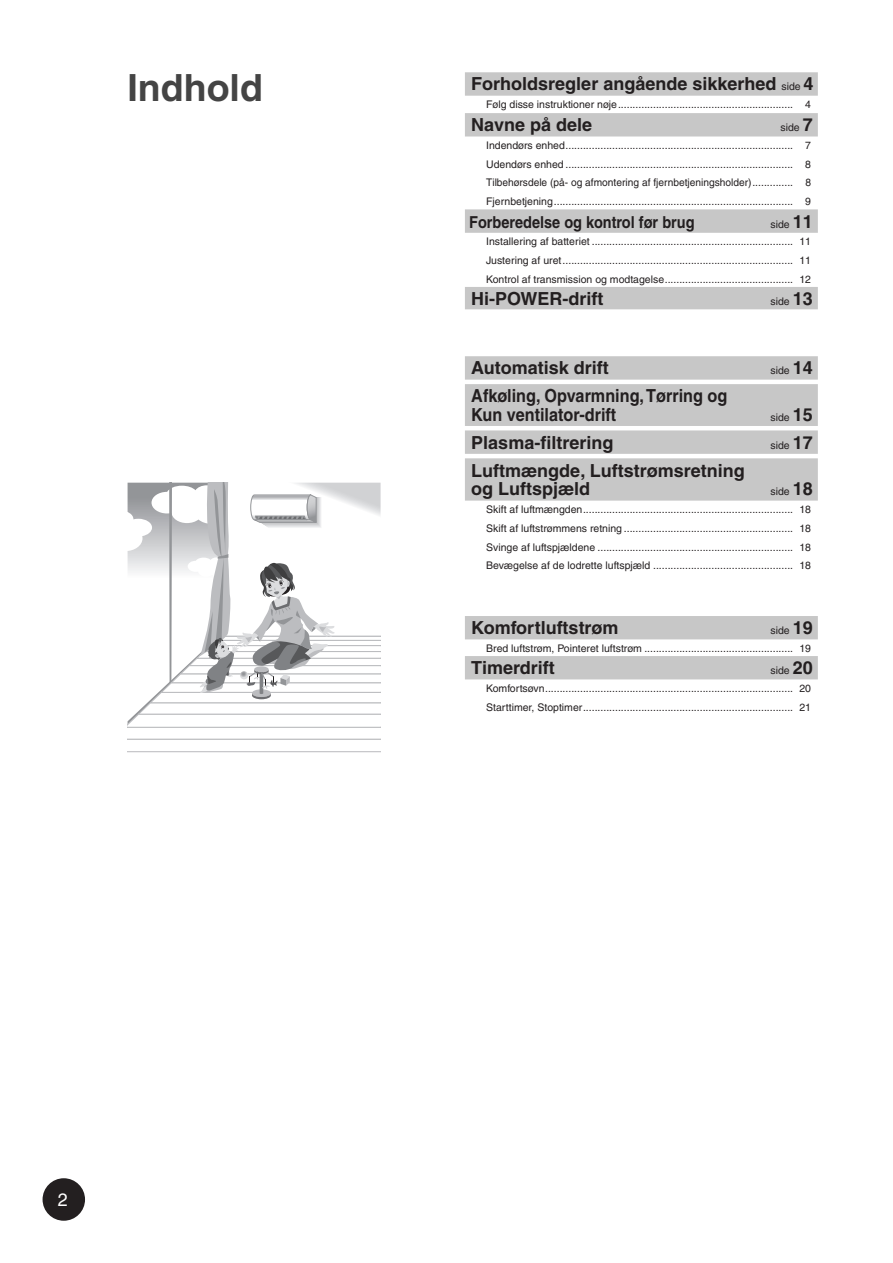
<style>
.page{position:relative;width:893px;height:1263px;background:#fff}
.page>*{position:absolute;margin:0;border:0;box-sizing:border-box;transform-origin:0 0}
.t1{font:700 37.5px "Helvetica";color:#444}
.t2{font:700 18px/18.8px "Helvetica";color:#231f20}
.t3{font:700 18px/18.8px "Helvetica";color:#231f20;scale:.9 1}
.t4{font:18px "Helvetica";color:#fff}
.t5{font:700 16.5px "Helvetica";color:#231f20;scale:.88 1}
.t6{font:10.5px/17.7px "Helvetica";color:#231f20;text-align:right}
.s1{font-weight:400;font-size:10.5px}
.s2{font-weight:700;font-size:18px}
</style>
<div class="page">
<svg style="left:128px;top:483px;width:253px;height:270px"></svg>
<svg style="left:465px;top:72px;width:353px;height:24px;fill:#c7c7c7"></svg>
<svg style="left:465px;top:113px;width:353px;height:566px"></svg>
<div style="left:43px;top:1178px;width:42px;height:43px;background:#231f20;border-radius:50%"></div>
<h1 class="t1" style="left:128px;top:65px;width:137px">Indhold</h1>
<h2 class="t2" style="left:471px;top:74px;width:344px">Forholdsregler angående sikkerhed <span class="s1">side</span> 4</h2>
<p class="t6" style="left:486px;top:96px;width:326px">Følg disse instruktioner nøje ............................................................ 4</p>
<h2 class="t2" style="left:471px;top:115px;width:122px">Navne på dele</h2>
<p class="t6" style="left:486px;top:119px;width:328px">side <span class="s2">7<br></span>Indendørs enhed .............................................................................. 7</p>
<p class="t6" style="left:486px;top:155px;width:326px;line-height:18.8px;text-align:justify">Udendørs enhed .............................................................................. 8<br>Tilbehørsdele (på- og afmontering af fjernbetjeningsholder) .............. 8<br>Fjernbetjening .................................................................................. 9</p>
<h3 class="t5" style="left:469px;top:212px;width:258px">Forberedelse og kontrol før brug</h3>
<p class="t6" style="left:486px;top:215px;width:328px">side <span class="s2">11<br></span>Installering af batteriet ..................................................................... 11</p>
<p class="t6" style="left:486px;top:251px;width:326px;line-height:18.8px;text-align:left">Justering af uret ............................................................................... 11<br>Kontrol af transmission og modtagelse ............................................ 12</p>
<h2 class="t2" style="left:471px;top:289px;width:134px">Hi-POWER-drift</h2>
<p class="t6" style="left:770px;top:292px;width:44px">side <span class="s2">13</span></p>
<h2 class="t2" style="left:471px;top:358px;width:139px">Automatisk drift</h2>
<p class="t6" style="left:770px;top:362px;width:44px">side <span class="s2">14</span></p>
<h2 class="t3" style="left:471px;top:386px;width:286px">Afkøling, Opvarmning, Tørring og<br>Kun ventilator-drift</h2>
<p class="t6" style="left:770px;top:408px;width:44px">side <span class="s2">15</span></p>
<h2 class="t2" style="left:471px;top:433px;width:144px">Plasma-filtrering</h2>
<p class="t6" style="left:770px;top:436px;width:44px">side <span class="s2">17</span></p>
<h2 class="t2" style="left:471px;top:460px;width:275px">Luftmængde, Luftstrømsretning og Luftspjæld</h2>
<p class="t6" style="left:486px;top:483px;width:328px">side <span class="s2">18<br></span>Skift af luftmængden ........................................................................ 18</p>
<p class="t6" style="left:486px;top:519px;width:326px;line-height:18.8px;text-align:justify">Skift af luftstrømmens retning .......................................................... 18<br>Svinge af luftspjældene ................................................................... 18<br>Bevægelse af de lodrette luftspjæld ................................................ 18</p>
<h2 class="t2" style="left:471px;top:618px;width:149px">Komfortluftstrøm</h2>
<p class="t6" style="left:486px;top:622px;width:328px">side <span class="s2">19<br></span>Bred luftstrøm, Pointeret luftstrøm ................................................... 19</p>
<h2 class="t2" style="left:471px;top:658px;width:85px">Timerdrift</h2>
<p class="t6" style="left:486px;top:662px;width:328px">side <span class="s2">20<br></span>Komfortsøvn ..................................................................................... 20</p>
<p class="t6" style="left:486px;top:698px;width:326px">Starttimer, Stoptimer ........................................................................ 21</p>
<h2 class="t4" style="left:58px;top:1189px;width:12px">2</h2>
</div>
